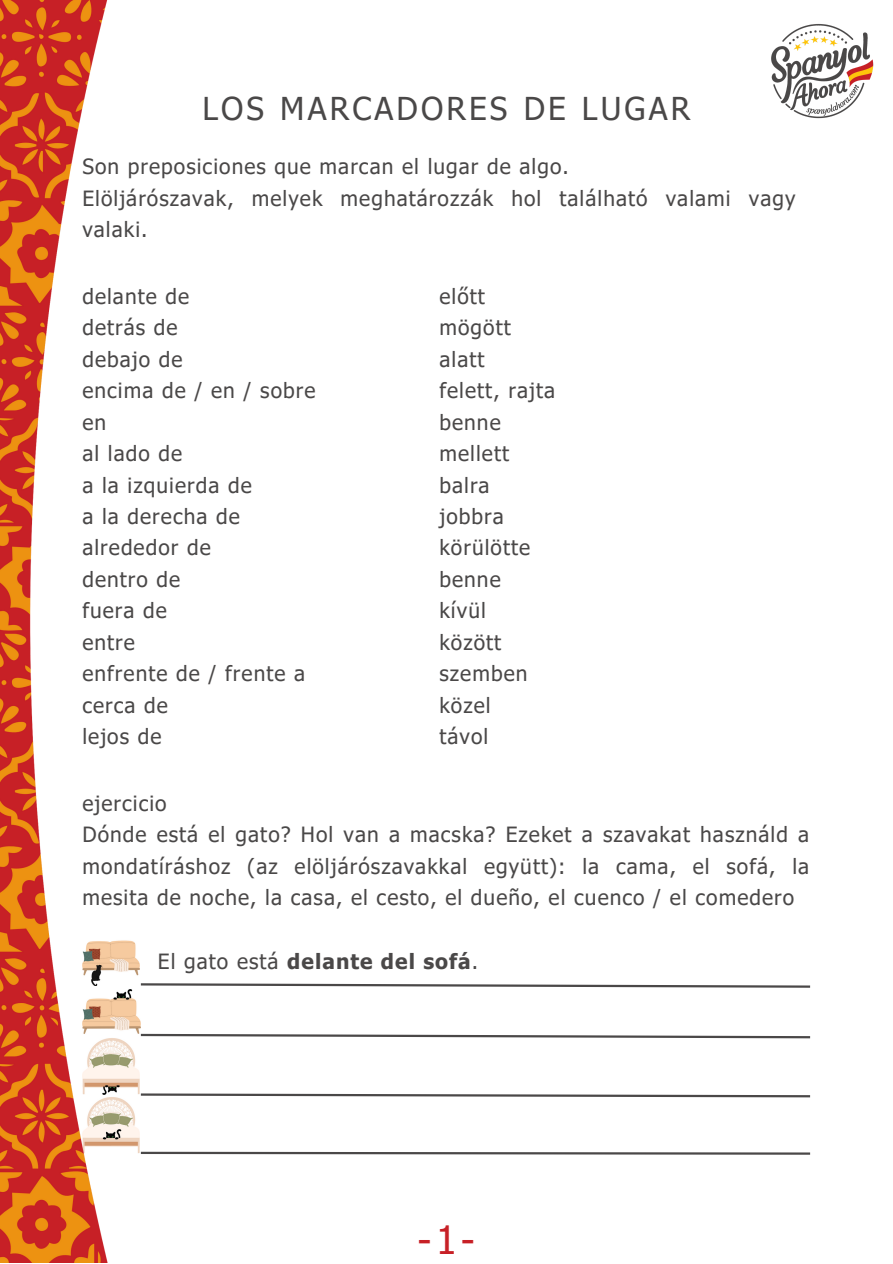
<style>
.page{position:relative;width:893px;height:1264px;background:#fff}
.page>*{position:absolute;margin:0;border:0;box-sizing:border-box;transform-origin:0 0}
.t1{font:39px "Tahoma";color:#c72026}
.t2{font:31.5px "Tahoma";letter-spacing:.1em;color:#4a4848}
.t3{font:21px/31.5px "Tahoma";letter-spacing:.05em;color:#4a4848}
.t4{font:700 21px "Tahoma";letter-spacing:.05em;color:#4a4848}
.s1{font-weight:400}
</style>
<div class="page">
<img style="left:110px;top:940px;width:31px;height:94px">
<img style="left:110px;top:1038px;width:30px;height:56px">
<img style="left:110px;top:1097px;width:30px;height:56px">
<svg style="left:139px;top:982px;width:672px;height:6px"></svg>
<svg style="left:139px;top:1032px;width:672px;height:7px"></svg>
<svg style="left:139px;top:1092px;width:672px;height:6px"></svg>
<svg style="left:139px;top:1150px;width:672px;height:5px"></svg>
<img style="left:0;top:0;width:110px;height:1262px">
<img style="left:771px;top:24px;width:103px;height:95px">
<p class="t2" style="left:202px;top:88px;width:489px">LOS MARCADORES DE LUGAR</p>
<p class="t3" style="left:82px;top:150px;width:488px">Son preposiciones que marcan el lugar de algo.</p>
<p class="t3" style="left:82px;top:181px;width:714px">Elöljárószavak, melyek meghatározzák hol található valami vagy valaki.</p>
<p class="t3" style="left:82px;top:279px;width:108px">delante de</p>
<p class="t3" style="left:82px;top:311px;width:97px">detrás de</p>
<p class="t3" style="left:82px;top:342px;width:102px">debajo de</p>
<p class="t3" style="left:82px;top:374px;width:234px">encima de / en / sobre</p>
<p class="t3" style="left:82px;top:405px;width:25px">en</p>
<p class="t3" style="left:82px;top:437px;width:101px">al lado de</p>
<p class="t3" style="left:82px;top:468px;width:171px">a la izquierda de</p>
<p class="t3" style="left:82px;top:500px;width:159px">a la derecha de</p>
<p class="t3" style="left:82px;top:531px;width:130px">alrededor de</p>
<p class="t3" style="left:82px;top:563px;width:99px">dentro de</p>
<p class="t3" style="left:82px;top:594px;width:86px">fuera de</p>
<p class="t3" style="left:82px;top:626px;width:54px">entre</p>
<p class="t3" style="left:82px;top:657px;width:224px">enfrente de / frente a</p>
<p class="t3" style="left:82px;top:688px;width:87px">cerca de</p>
<p class="t3" style="left:82px;top:720px;width:81px">lejos de</p>
<p class="t3" style="left:439px;top:279px;width:47px">előtt</p>
<p class="t3" style="left:439px;top:311px;width:73px">mögött</p>
<p class="t3" style="left:439px;top:342px;width:47px">alatt</p>
<p class="t3" style="left:439px;top:374px;width:117px">felett, rajta</p>
<p class="t3" style="left:439px;top:405px;width:63px">benne</p>
<p class="t3" style="left:439px;top:437px;width:71px">mellett</p>
<p class="t3" style="left:439px;top:468px;width:52px">balra</p>
<p class="t3" style="left:439px;top:500px;width:66px">jobbra</p>
<p class="t3" style="left:439px;top:531px;width:92px">körülötte</p>
<p class="t3" style="left:439px;top:563px;width:63px">benne</p>
<p class="t3" style="left:439px;top:594px;width:48px">kívül</p>
<p class="t3" style="left:439px;top:626px;width:63px">között</p>
<p class="t3" style="left:439px;top:657px;width:89px">szemben</p>
<p class="t3" style="left:439px;top:688px;width:53px">közel</p>
<p class="t3" style="left:439px;top:720px;width:50px">távol</p>
<p class="t3" style="left:82px;top:786px;width:86px">ejercicio</p>
<p class="t3" style="left:82px;top:818px;width:728px;text-align:justify">Dónde está el gato? Hol van a macska? Ezeket a szavakat használd a mondatíráshoz (az elöljárószavakkal együtt): la cama, el sofá, la mesita de noche, la casa, el cesto, el dueño, el cuenco / el comedero</p>
<p class="t4" style="left:158px;top:947px;width:322px"><span class="s1">El gato está</span> delante del sofá<span class="s1">.</span></p>
<p class="t1" style="left:417px;top:1214px;width:59px">-1-</p>
</div>
